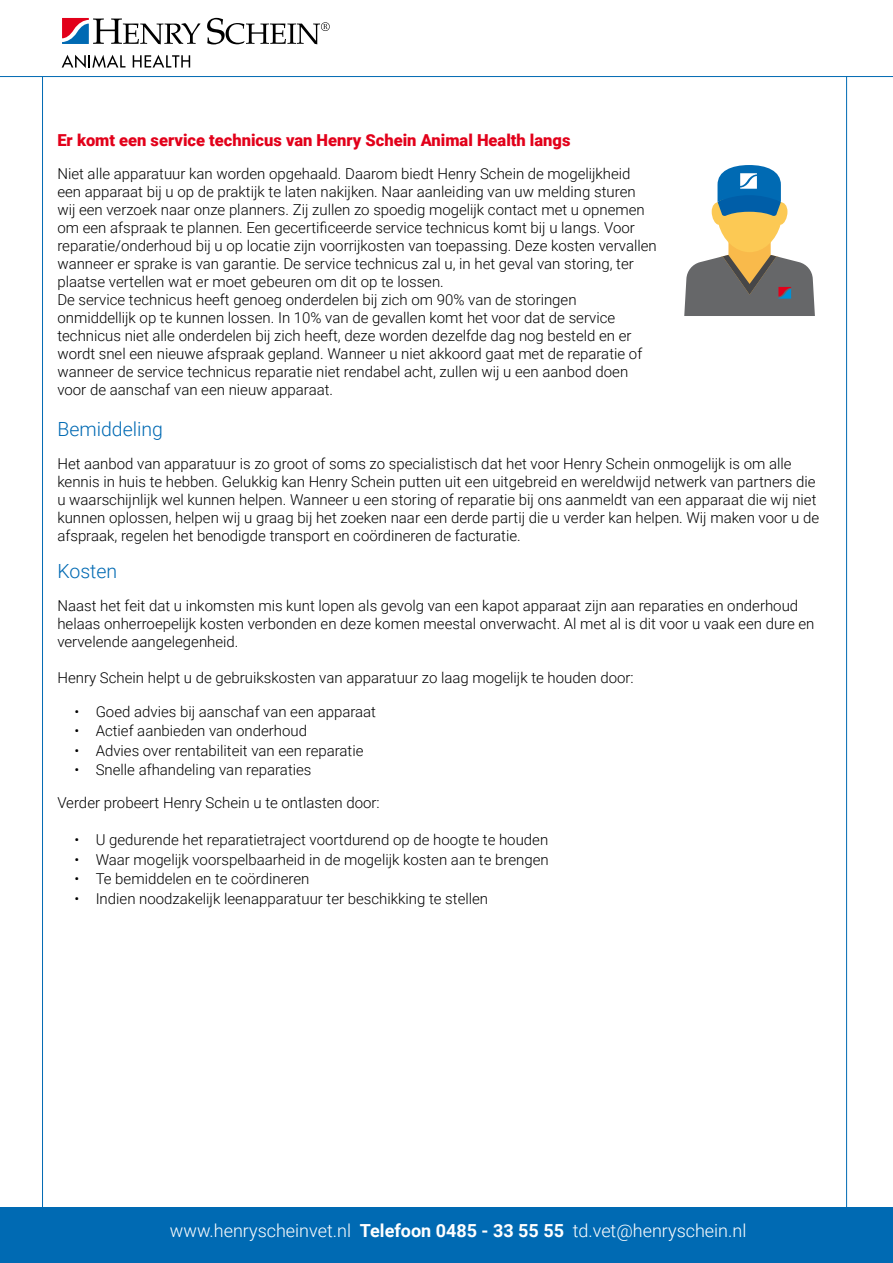
<style>
.page{position:relative;width:893px;height:1263px;background:#fff}
.page>*{position:absolute;margin:0;border:0;box-sizing:border-box;transform-origin:0 0}
.t1{font:300 19.5px "Roboto";color:#006ab3}
.t2{font:300 18px "Roboto";color:#fff}
.t3{font:900 16.5px "Roboto";color:#e2001a}
.t4{font:300 15px/18px "Roboto";color:#000}
.s1{font-weight:700}
</style>
<div class="page">
<div style="left:0;top:1208px;width:893px;height:55px;background:#006ab3"></div>
<hr style="left:42px;top:77px;width:1px;height:1134px;background:#006ab3">
<hr style="left:0;top:76px;width:893px;height:1px;background:#006ab3">
<svg style="left:62px;top:18px;width:138px;height:26px"></svg>
<svg style="left:62px;top:55px;width:63px;height:13px"></svg>
<svg style="left:133px;top:55px;width:57px;height:13px"></svg>
<svg style="left:207px;top:18px;width:123px;height:26px"></svg>
<hr style="left:846px;top:76px;width:1px;height:1132px;background:#006ab3">
<svg style="left:684px;top:165px;width:131px;height:151px"></svg>
<p class="t3" style="left:57px;top:129px;width:515px">Er komt een service technicus van Henry Schein Animal Health langs</p>
<p class="t4" style="left:57px;top:164px;width:601px">Niet alle apparatuur kan worden opgehaald. Daarom biedt Henry Schein de mogelijkheid een apparaat bij u op de praktijk te laten nakijken. Naar aanleiding van uw melding sturen wij een verzoek naar onze planners. Zij zullen zo spoedig mogelijk contact met u opnemen om een afspraak te plannen. Een gecertificeerde service technicus komt bij u langs. Voor reparatie/onderhoud bij u op locatie zijn voorrijkosten van toepassing. Deze kosten vervallen wanneer er sprake is van garantie. De service technicus zal u, in het geval van storing, ter plaatse vertellen wat er moet gebeuren om dit op te lossen.<br>De service technicus heeft genoeg onderdelen bij zich om 90% van de storingen onmiddellijk op te kunnen lossen. In 10% van de gevallen komt het voor dat de service technicus niet alle onderdelen bij zich heeft, deze worden dezelfde dag nog besteld en er wordt snel een nieuwe afspraak gepland. Wanneer u niet akkoord gaat met de reparatie of wanneer de service technicus reparatie niet rendabel acht, zullen wij u een aanbod doen voor de aanschaf van een nieuw apparaat.</p>
<h1 class="t1" style="left:57px;top:416px;width:107px">Bemiddeling</h1>
<p class="t4" style="left:57px;top:454px;width:763px">Het aanbod van apparatuur is zo groot of soms zo specialistisch dat het voor Henry Schein onmogelijk is om alle kennis in huis te hebben. Gelukkig kan Henry Schein putten uit een uitgebreid en wereldwijd netwerk van partners die u waarschijnlijk wel kunnen helpen. Wanneer u een storing of reparatie bij ons aanmeldt van een apparaat die wij niet kunnen oplossen, helpen wij u graag bij het zoeken naar een derde partij die u verder kan helpen. Wij maken voor u de afspraak, regelen het benodigde transport en coördineren de facturatie.</p>
<h1 class="t1" style="left:57px;top:558px;width:61px">Kosten</h1>
<p class="t4" style="left:57px;top:596px;width:759px">Naast het feit dat u inkomsten mis kunt lopen als gevolg van een kapot apparaat zijn aan reparaties en onderhoud helaas onherroepelijk kosten verbonden en deze komen meestal onverwacht. Al met al is dit voor u vaak een dure en vervelende aangelegenheid.</p>
<p class="t4" style="left:57px;top:668px;width:578px">Henry Schein helpt u de gebruikskosten van apparatuur zo laag mogelijk te houden door:</p>
<p class="t4" style="left:74px;top:702px;width:303px">• Goed advies bij aanschaf van een apparaat</p>
<p class="t4" style="left:74px;top:721px;width:234px">• Actief aanbieden van onderhoud</p>
<p class="t4" style="left:74px;top:741px;width:291px">• Advies over rentabiliteit van een reparatie</p>
<p class="t4" style="left:57px;top:753px;width:324px;line-height:32.4px;text-indent:17px">• Snelle afhandeling van reparaties<br>Verder probeert Henry Schein u te ontlasten door:</p>
<p class="t4" style="left:74px;top:830px;width:475px">• U gedurende het reparatietraject voortdurend op de hoogte te houden</p>
<p class="t4" style="left:74px;top:850px;width:476px">• Waar mogelijk voorspelbaarheid in de mogelijk kosten aan te brengen</p>
<p class="t4" style="left:74px;top:869px;width:236px">• Te bemiddelen en te coördineren</p>
<p class="t4" style="left:74px;top:889px;width:415px">• Indien noodzakelijk leenapparatuur ter beschikking te stellen</p>
<p class="t2" style="left:170px;top:1218px;width:578px">www.henryscheinvet.nl <span class="s1">Telefoon 0485 - 33 55 55</span> td.vet@henryschein.nl</p>
</div>
